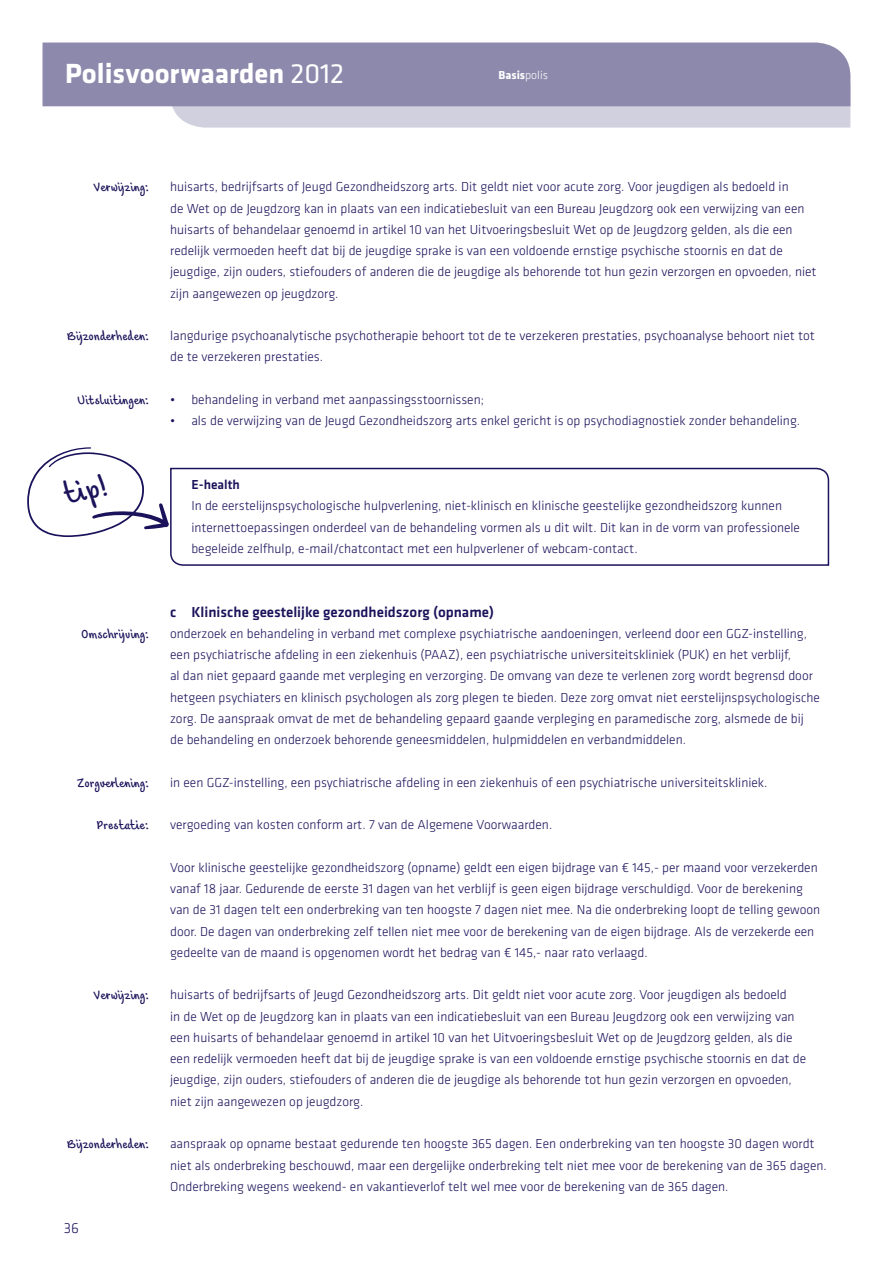
<style>
.page{position:relative;width:893px;height:1263px;background:#fff}
.page>*{position:absolute;margin:0;border:0;box-sizing:border-box;transform-origin:0 0}
.t1{font:91.5px "Agis Script";color:#1a125a}
.t2{font:31.5px "Agis Script";color:#1a125a}
.t3{font:700 28.8px "Agis Klavika";color:#fff}
.t4{font:500 15px "Agis Klavika";color:#1a125a}
.t5{font:300 15px "Agis Klavika";color:#1a125a}
.t6{font:300 13.5px/21.3px "Agis Klavika";color:#1a125a}
.t7{font:13.5px "Agis Script";color:#1a125a}
.t8{font:500 13.5px "Agis Klavika";color:#1a125a}
.t9{font:700 12px "Agis Klavika";color:#fff}
.s1{font-weight:400}
.s2{font-weight:300}
</style>
<div class="page">
<svg style="left:170px;top:106px;width:680px;height:22px;background:#d1d0de"></svg>
<div style="left:43px;top:43px;width:807px;height:63px;background:#8d89ac"></div>
<svg style="left:170px;top:467px;width:660px;height:99px"></svg>
<svg style="left:92px;top:503px;width:77px;height:26px"></svg>
<h3 class="t3" style="left:65px;top:52px;width:281px">Polisvoorwaarden <span class="s1">2012</span></h3>
<p class="t9" style="left:499px;top:66px;width:51px">Basis<span class="s2">polis</span></p>
<p class="t7" style="left:94px;top:178px;width:56px">Verwijzing:</p>
<p class="t6" style="left:170px;top:176px;width:648px">huisarts, bedrijfsarts of Jeugd Gezondheidszorg arts. Dit geldt niet voor acute zorg. Voor jeugdigen als bedoeld in<br>de Wet op de Jeugdzorg kan in plaats van een indicatiebesluit van een Bureau Jeugdzorg ook een verwijzing van een huisarts of behandelaar genoemd in artikel 10 van het Uitvoeringsbesluit Wet op de Jeugdzorg gelden, als die een redelijk vermoeden heeft dat bij de jeugdige sprake is van een voldoende ernstige psychische stoornis en dat de jeugdige, zijn ouders, stiefouders of anderen die de jeugdige als behorende tot hun gezin verzorgen en opvoeden, niet zijn aangewezen op jeugdzorg.</p>
<p class="t7" style="left:67px;top:327px;width:83px">Bijzonderheden:</p>
<p class="t6" style="left:170px;top:325px;width:646px">langdurige psychoanalytische psychotherapie behoort tot de te verzekeren prestaties, psychoanalyse behoort niet tot de te verzekeren prestaties.</p>
<p class="t7" style="left:78px;top:391px;width:73px">Uitsluitingen:</p>
<p class="t6" style="left:170px;top:389px;width:315px">• behandeling in verband met aanpassingsstoornissen;</p>
<p class="t6" style="left:170px;top:410px;width:632px">• als de verwijzing van de Jeugd Gezondheidszorg arts enkel gericht is op psychodiagnostiek zonder behandeling.</p>
<h1 class="t1" style="left:21px;top:424px;width:130px">#O1</h1>
<h2 class="t2" style="left:60px;top:473px;width:46px;rotate:-11deg">ti p!</h2>
<p class="t8" style="left:191px;top:475px;width:50px">E-health</p>
<p class="t6" style="left:191px;top:495px;width:610px">In de eerstelijnspsychologische hulpverlening, niet-klinisch en klinische geestelijke gezondheidszorg kunnen internettoepassingen onderdeel van de behandeling vormen als u dit wilt. Dit kan in de vorm van professionele begeleide zelfhulp, e-mail/chatcontact met een hulpverlener of webcam-contact.</p>
<p class="t4" style="left:170px;top:601px;width:325px">c Klinische geestelijke gezondheidszorg (opname)</p>
<p class="t7" style="left:81px;top:624px;width:69px">Omschrijving:</p>
<p class="t6" style="left:170px;top:623px;width:651px">onderzoek en behandeling in verband met complexe psychiatrische aandoeningen, verleend door een GGZ-instelling, een psychiatrische afdeling in een ziekenhuis (PAAZ), een psychiatrische universiteitskliniek (PUK) en het verblijf,<br>al dan niet gepaard gaande met verpleging en verzorging. De omvang van deze te verlenen zorg wordt begrensd door hetgeen psychiaters en klinisch psychologen als zorg plegen te bieden. Deze zorg omvat niet eerstelijnspsychologische zorg. De aanspraak omvat de met de behandeling gepaard gaande verpleging en paramedische zorg, alsmede de bij de behandeling en onderzoek behorende geneesmiddelen, hulpmiddelen en verbandmiddelen.</p>
<p class="t7" style="left:77px;top:773px;width:73px">Zorgverlening:</p>
<p class="t6" style="left:170px;top:771px;width:599px">in een GGZ-instelling, een psychiatrische afdeling in een ziekenhuis of een psychiatrische universiteitskliniek.</p>
<p class="t7" style="left:97px;top:816px;width:54px">Prestatie:</p>
<p class="t6" style="left:170px;top:814px;width:384px">vergoeding van kosten conform art. 7 van de Algemene Voorwaarden.</p>
<p class="t6" style="left:170px;top:856px;width:651px">Voor klinische geestelijke gezondheidszorg (opname) geldt een eigen bijdrage van € 145,- per maand voor verzekerden vanaf 18 jaar. Gedurende de eerste 31 dagen van het verblijf is geen eigen bijdrage verschuldigd. Voor de berekening van de 31 dagen telt een onderbreking van ten hoogste 7 dagen niet mee. Na die onderbreking loopt de telling gewoon door. De dagen van onderbreking zelf tellen niet mee voor de berekening van de eigen bijdrage. Als de verzekerde een gedeelte van de maand is opgenomen wordt het bedrag van € 145,- naar rato verlaagd.</p>
<p class="t7" style="left:94px;top:986px;width:56px">Verwijzing:</p>
<p class="t6" style="left:170px;top:984px;width:638px">huisarts of bedrijfsarts of Jeugd Gezondheidszorg arts. Dit geldt niet voor acute zorg. Voor jeugdigen als bedoeld<br>in de Wet op de Jeugdzorg kan in plaats van een indicatiebesluit van een Bureau Jeugdzorg ook een verwijzing van een huisarts of behandelaar genoemd in artikel 10 van het Uitvoeringsbesluit Wet op de Jeugdzorg gelden, als die een redelijk vermoeden heeft dat bij de jeugdige sprake is van een voldoende ernstige psychische stoornis en dat de jeugdige, zijn ouders, stiefouders of anderen die de jeugdige als behorende tot hun gezin verzorgen en opvoeden, niet zijn aangewezen op jeugdzorg.</p>
<p class="t7" style="left:67px;top:1135px;width:83px">Bijzonderheden:</p>
<p class="t6" style="left:170px;top:1133px;width:658px">aanspraak op opname bestaat gedurende ten hoogste 365 dagen. Een onderbreking van ten hoogste 30 dagen wordt niet als onderbreking beschouwd, maar een dergelijke onderbreking telt niet mee voor de berekening van de 365 dagen.<br>Onderbreking wegens weekend- en vakantieverlof telt wel mee voor de berekening van de 365 dagen.</p>
<p class="t5" style="left:64px;top:1219px;width:17px">36</p>
</div>
